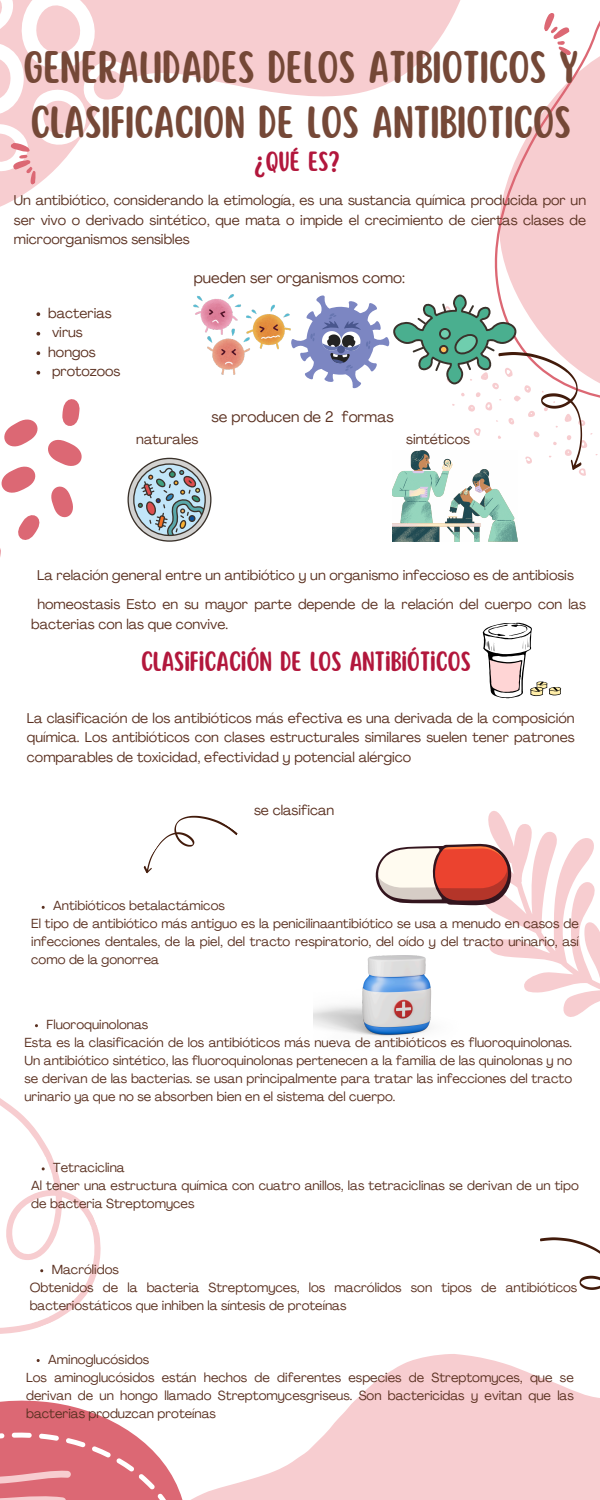
<style>
.page{position:relative;width:600px;height:1500px;background:#fff}
.page>*{position:absolute;margin:0;border:0;box-sizing:border-box;transform-origin:0 0}
.t1{font:40px/55.5px "Scripter";color:#754837}
.t2{font:24.4px "Scripter";color:#b2173c}
.t3{font:15px "Agrandir";color:#5b3121}
.t4{font:14px/19.5px "Agrandir";color:#5b3121;text-align:justify}
.t5{font:13px/18px "Agrandir";color:#5b3121;text-align:justify}
</style>
<div class="page">
<svg style="left:517px;top:20px;width:83px;height:378px;fill:#f7cdd0"></svg>
<svg style="left:0;top:0;width:517px;height:306px"></svg>
<svg style="left:0;top:0;width:136px;height:189px"></svg>
<svg style="left:540px;top:13px;width:37px;height:47px"></svg>
<svg style="left:0;top:1359px;width:119px;height:141px;fill:#dc6874"></svg>
<svg style="left:119px;top:1354px;width:405px;height:146px"></svg>
<div style="left:464px;top:1371px;width:136px;height:129px;background:#f7cdd0"></div>
<svg style="left:143px;top:815px;width:95px;height:59px"></svg>
<svg style="left:540px;top:1237px;width:60px;height:53px"></svg>
<svg style="left:0;top:1470px;width:71px;height:16px"></svg>
<svg style="left:0;top:1496px;width:66px;height:4px"></svg>
<svg style="left:0;top:399px;width:82px;height:158px"></svg>
<img style="left:194px;top:294px;width:96px;height:81px">
<svg style="left:290px;top:294px;width:308px;height:182px"></svg>
<svg style="left:127px;top:458px;width:84px;height:84px"></svg>
<svg style="left:392px;top:451px;width:125px;height:91px"></svg>
<svg style="left:483px;top:622px;width:78px;height:77px"></svg>
<svg style="left:375px;top:811px;width:225px;height:206px"></svg>
<img style="left:313px;top:956px;width:170px;height:81px">
<svg style="left:36px;top:312px;width:4px;height:4px"></svg>
<svg style="left:36px;top:332px;width:4px;height:4px"></svg>
<svg style="left:36px;top:351px;width:4px;height:4px"></svg>
<svg style="left:36px;top:371px;width:4px;height:4px"></svg>
<svg style="left:0;top:1098px;width:101px;height:236px"></svg>
<p class="t1" style="left:23px;top:41px;width:557px">GENERALIDADES DELOS ATIBIOTICOS Y<br>CLASIFICACION DE LOS ANTIBIOTICOS</p>
<h3 class="t2" style="left:254px;top:149px;width:87px">¿QUÉ ES?</h3>
<h2 class="t4" style="left:14px;top:192px;width:574px">Un antibiótico, considerando la etimología, es una sustancia química producida por un ser vivo o derivado sintético, que mata o impide el crecimiento de ciertas clases de microorganismos sensibles</h2>
<h1 class="t4" style="left:48px;top:304px;width:65px">bacterias</h1>
<h3 class="t4" style="left:52px;top:324px;width:32px">virus</h3>
<p class="t4" style="left:48px;top:343px;width:49px">hongos</p>
<p class="t4" style="left:52px;top:363px;width:70px">protozoos</p>
<p class="t3" style="left:194px;top:272px;width:213px">pueden ser organismos como:</p>
<p class="t3" style="left:212px;top:411px;width:184px">se producen de 2 formas</p>
<p class="t4" style="left:136px;top:431px;width:64px">naturales</p>
<p class="t4" style="left:406px;top:431px;width:65px">sintéticos</p>
<p class="t4" style="left:37px;top:567px;width:538px">La relación general entre un antibiótico y un organismo infeccioso es de antibiosis</p>
<p class="t4" style="left:31px;top:596px;width:556px;text-indent:6px">homeostasis Esto en su mayor parte depende de la relación del cuerpo con las bacterias con las que convive.</p>
<p class="t2" style="left:141px;top:649px;width:331px">CLASIFICACIÓN DE LOS ANTIBIÓTICOS</p>
<p class="t4" style="left:27px;top:709px;width:549px">La clasificación de los antibióticos más efectiva es una derivada de la composición química. Los antibióticos con clases estructurales similares suelen tener patrones comparables de toxicidad, efectividad y potencial alérgico</p>
<h2 class="t4" style="left:254px;top:802px;width:82px">se clasifican</h2>
<p class="t5" style="left:53px;top:898px;width:173px">Antibióticos betalactámicos</p>
<p class="t5" style="left:31px;top:916px;width:549px">El tipo de antibiótico más antiguo es la penicilinaantibiótico se usa a menudo en casos de infecciones dentales, de la piel, del tracto respiratorio, del oído y del tracto urinario, así como de la gonorrea</p>
<h3 class="t5" style="left:47px;top:1016px;width:103px">Fluoroquinolonas</h3>
<h3 class="t5" style="left:24px;top:1034px;width:549px">Esta es la clasificación de los antibióticos más nueva de antibióticos es fluoroquinolonas.<br>Un antibiótico sintético, las fluoroquinolonas pertenecen a la familia de las quinolonas y no se derivan de las bacterias. se usan principalmente para tratar las infecciones del tracto urinario ya que no se absorben bien en el sistema del cuerpo.</h3>
<h3 class="t5" style="left:53px;top:1160px;width:73px">Tetraciclina</h3>
<p class="t5" style="left:31px;top:1178px;width:549px">Al tener una estructura química con cuatro anillos, las tetraciclinas se derivan de un tipo de bacteria Streptomyces</p>
<p class="t5" style="left:52px;top:1262px;width:69px">Macrólidos</p>
<h3 class="t5" style="left:30px;top:1280px;width:549px">Obtenidos de la bacteria Streptomyces, los macrólidos son tipos de antibióticos bacteriostáticos que inhiben la síntesis de proteínas</h3>
<h3 class="t5" style="left:48px;top:1351px;width:103px">Aminoglucósidos</h3>
<p class="t5" style="left:26px;top:1369px;width:549px">Los aminoglucósidos están hechos de diferentes especies de Streptomyces, que se derivan de un hongo llamado Streptomycesgriseus. Son bactericidas y evitan que las bacterias produzcan proteínas</p>
</div>
